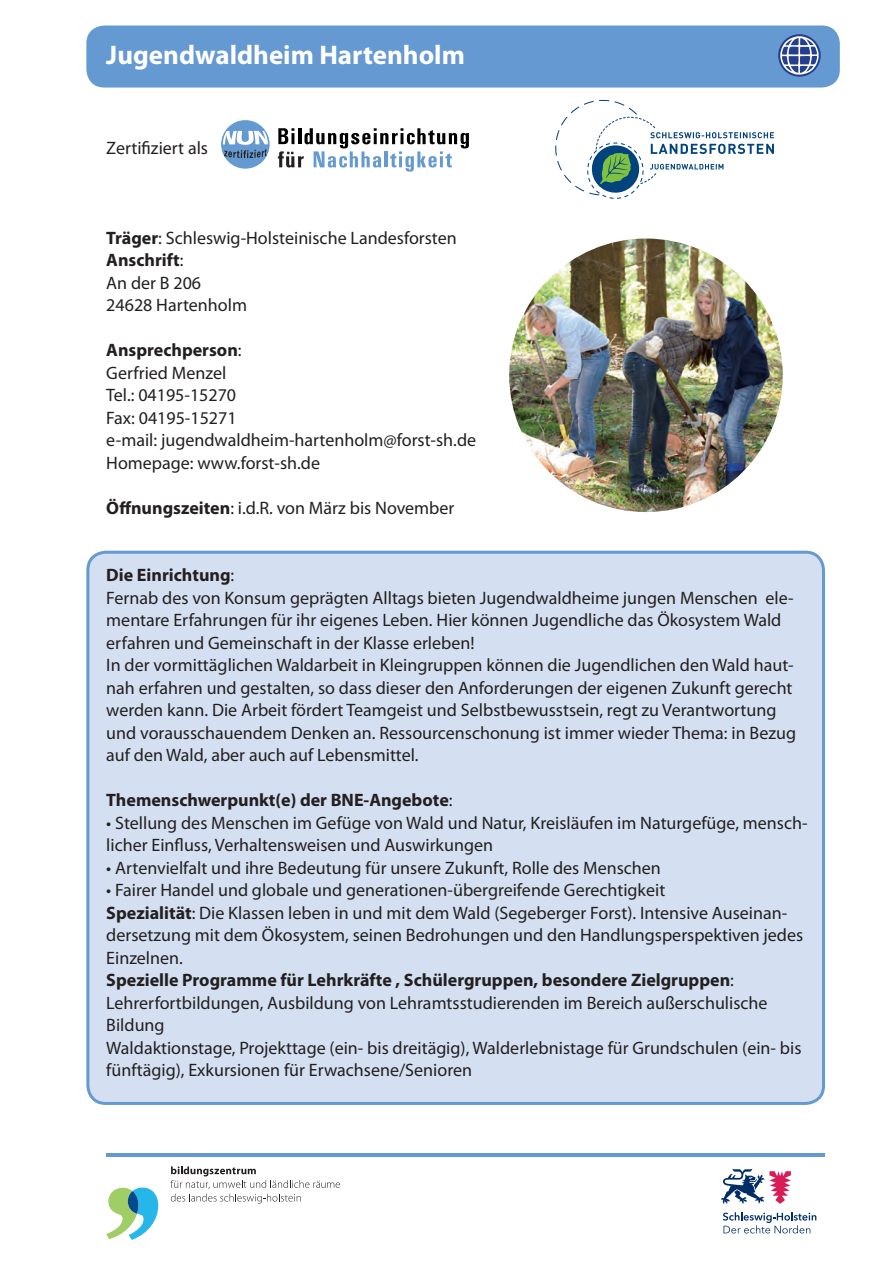
<style>
.page{position:relative;width:893px;height:1263px;background:#fff}
.page>*{position:absolute;margin:0;border:0;box-sizing:border-box;transform-origin:0 0}
.t1{font:700 27px "Myriad Pro";color:#fff}
.t2{font:18px/22.5px "Myriad Pro";color:#231f20}
.t3{font:700 18px "Myriad Pro";color:#231f20}
.s1{font-weight:700}
.s2{font-weight:400}
</style>
<div class="page">
<div style="left:86px;top:26px;width:754px;height:62px;background:#6599d1;border-radius:18px"></div>
<div style="left:88px;top:552px;width:735px;height:551px;background:#d4e0f1;border-radius:18px"></div>
<div style="left:86px;top:551px;width:739px;height:554px;border:3px solid #6599d1;border-radius:18px"></div>
<hr style="left:106px;top:1153px;width:719px;height:3px;background:#6599d1">
<div style="left:221px;top:120px;width:49px;height:49px;background:#6599d1;border-radius:50%"></div>
<svg style="left:223px;top:131px;width:45px;height:27px"></svg>
<svg style="left:278px;top:128px;width:191px;height:44px"></svg>
<img style="left:508px;top:238px;width:276px;height:275px;border-radius:138px">
<svg style="left:171px;top:1166px;width:169px;height:38px"></svg>
<svg style="left:106px;top:1187px;width:52px;height:53px"></svg>
<svg style="left:723px;top:1212px;width:93px;height:21px"></svg>
<svg style="left:721px;top:1169px;width:70px;height:35px"></svg>
<svg style="left:778px;top:34px;width:43px;height:43px"></svg>
<svg style="left:780px;top:36px;width:39px;height:39px;background:#7388ba"></svg>
<svg style="left:555px;top:100px;width:219px;height:99px"></svg>
<h1 class="t1" style="left:106px;top:37px;width:360px">Jugendwaldheim Hartenholm</h1>
<p class="t2" style="left:106px;top:136px;width:103px">Zertifiziert als</p>
<p class="t2" style="left:106px;top:226px;width:352px"><span class="s1">Träger</span>: Schleswig-Holsteinische Landesforsten<br><span class="s1">Anschrift</span>:<br>An der B 206<br>24628 Hartenholm</p>
<p class="t2" style="left:106px;top:339px;width:371px"><span class="s1">Ansprechperson</span>:<br>Gerfried Menzel<br>Tel.: 04195-15270<br>Fax: 04195-15271<br>e-mail: jugendwaldheim-hartenholm@forst-sh.de<br>Homepage: www.forst-sh.de</p>
<p class="t2" style="left:106px;top:496px;width:350px"><span class="s1">Öffnungszeiten</span>: i.d.R. von März bis November</p>
<p class="t2" style="left:106px;top:564px;width:691px"><span class="s1">Die Einrichtung</span>:<br>Fernab des von Konsum geprägten Alltags bieten Jugendwaldheime jungen Menschen ele&shy;mentare Erfahrungen für ihr eigenes Leben. Hier können Jugendliche das Ökosystem Wald erfahren und Gemeinschaft in der Klasse erleben!<br>In der vormittäglichen Waldarbeit in Kleingruppen können die Jugendlichen den Wald haut&shy;nah erfahren und gestalten, so dass dieser den Anforderungen der eigenen Zukunft gerecht werden kann. Die Arbeit fördert Teamgeist und Selbstbewusstsein, regt zu Verantwortung und vorausschauendem Denken an. Ressourcenschonung ist immer wieder Thema: in Bezug auf den Wald, aber auch auf Lebensmittel.</p>
<p class="t3" style="left:106px;top:788px;width:348px">Themenschwerpunkt(e) der BNE-Angebote<span class="s2">:</span></p>
<p class="t2" style="left:106px;top:811px;width:703px">• Stellung des Menschen im Gefüge von Wald und Natur, Kreisläufen im Naturgefüge, mensch&shy;licher Einfluss, Verhaltensweisen und Auswirkungen</p>
<p class="t2" style="left:106px;top:856px;width:556px">• Artenvielfalt und ihre Bedeutung für unsere Zukunft, Rolle des Menschen</p>
<p class="t2" style="left:106px;top:879px;width:698px">• Fairer Handel und globale und generationen-übergreifende Gerechtigkeit<br><span class="s1">Spezialität</span>: Die Klassen leben in und mit dem Wald (Segeberger Forst). Intensive Auseinan&shy;dersetzung mit dem Ökosystem, seinen Bedrohungen und den Handlungsperspektiven jedes Einzelnen.<br><span class="s1">Spezielle Programme für Lehrkräfte , Schülergruppen, besondere Zielgruppen</span>:<br>Lehrerfortbildungen, Ausbildung von Lehramtsstudierenden im Bereich außerschulische Bildung<br>Waldaktionstage, Projekttage (ein- bis dreitägig), Walderlebnistage für Grundschulen (ein- bis fünftägig), Exkursionen für Erwachsene/Senioren</p>
</div>
